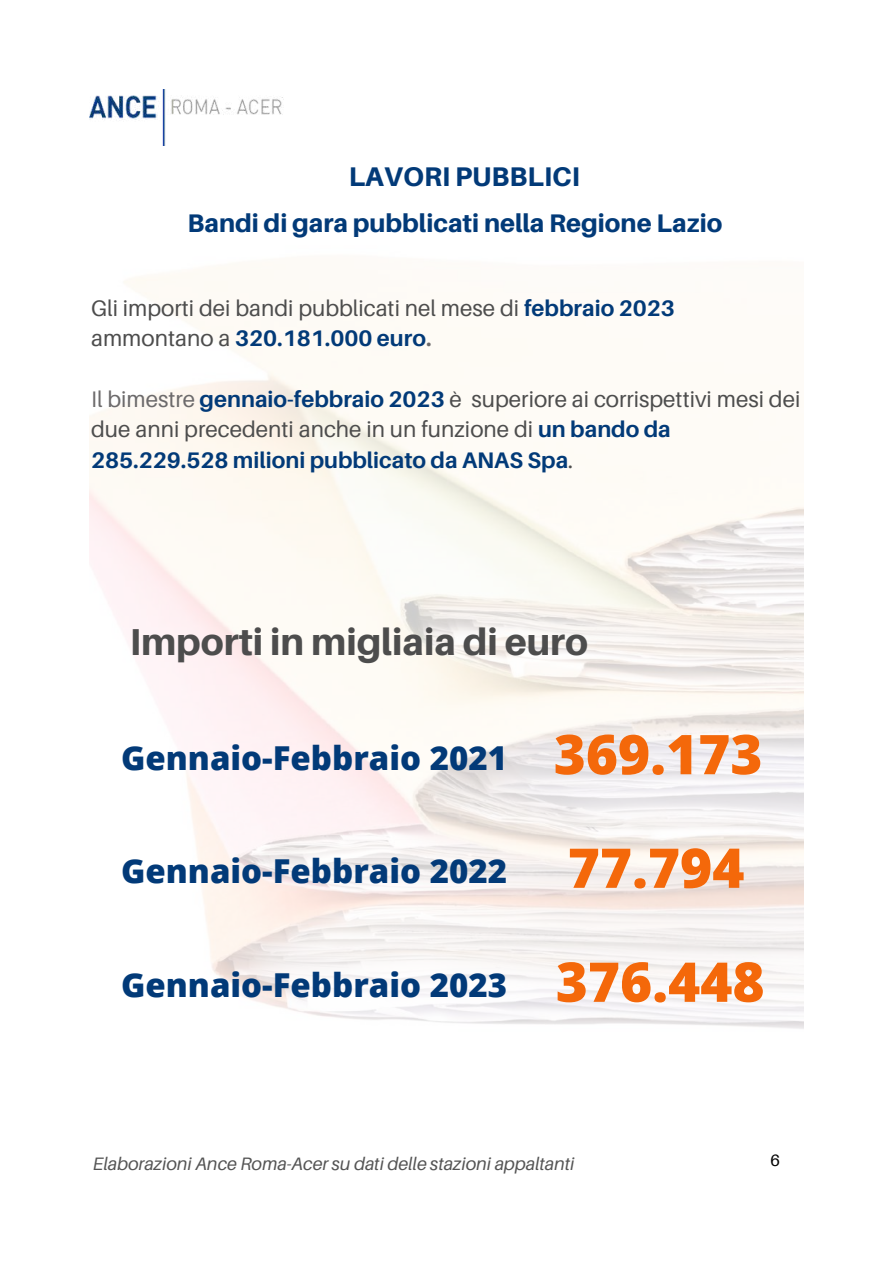
<style>
.page{position:relative;width:893px;height:1264px;background:#fff}
.page>*{position:absolute;margin:0;border:0;box-sizing:border-box;transform-origin:0 0}
.t1{font:800 54.9px "Open Sans";color:#f4680a}
.t2{font:800 37.5px "Aileron";color:#4d4d4d}
.t3{font:800 33px "Open Sans";color:#023a78}
.t4{font:800 27px "Aileron";color:#023a78}
.t5{font:800 25.5px "Aileron";color:#023a78}
.t6{font:22.5px/30.3px "Aileron";color:#4d4d4d}
.t7{font:italic 18px "Aileron";color:#545454}
.t8{font:16.5px "Aileron";color:#000}
.s1{font-weight:700;color:#023a78}
.s2{font-weight:700;color:#6c6a6b}
.s3{color:#6c6a6b}
</style>
<div class="page">
<img style="left:89px;top:89px;width:195px;height:56px">
<p class="t4" style="left:348px;top:160px;width:233px">LAVORI PUBBLICI</p>
<p class="t5" style="left:187px;top:207px;width:536px">Bandi di gara pubblicati nella Regione Lazio</p>
<p class="t6" style="left:91px;top:292px;width:585px">Gli importi dei bandi pubblicati nel mese di <span class="s1">febbraio 2023 </span>ammontano a <span class="s1">320.181.000 euro</span><span class="s2">.</span></p>
<p class="t6" style="left:91px;top:383px;width:710px"><span class="s3">Il bimestre</span> <span class="s1">gennaio-febbraio 2023</span> è superiore ai corrispettivi mesi dei due anni precedenti anche in un funzione di <span class="s1">un bando da<br>285.229.528 milioni pubblicato da ANAS Spa</span>.</p>
<h2 class="t2" style="left:130px;top:618px;width:460px">Importi in migliaia di euro</h2>
<h3 class="t3" style="left:121px;top:734px;width:387px">Gennaio-Febbraio 2021</h3>
<h3 class="t3" style="left:121px;top:848px;width:387px">Gennaio-Febbraio 2022</h3>
<h3 class="t3" style="left:121px;top:962px;width:387px">Gennaio-Febbraio 2023</h3>
<h1 class="t1" style="left:553px;top:715px;width:210px">369.173</h1>
<h1 class="t1" style="left:567px;top:829px;width:178px">77.794</h1>
<h1 class="t1" style="left:555px;top:943px;width:210px">376.448</h1>
<p class="t7" style="left:93px;top:1152px;width:483px">Elaborazioni Ance Roma-Acer su dati delle stazioni appaltanti</p>
<p class="t8" style="left:770px;top:1149px;width:11px">6</p>
</div>
